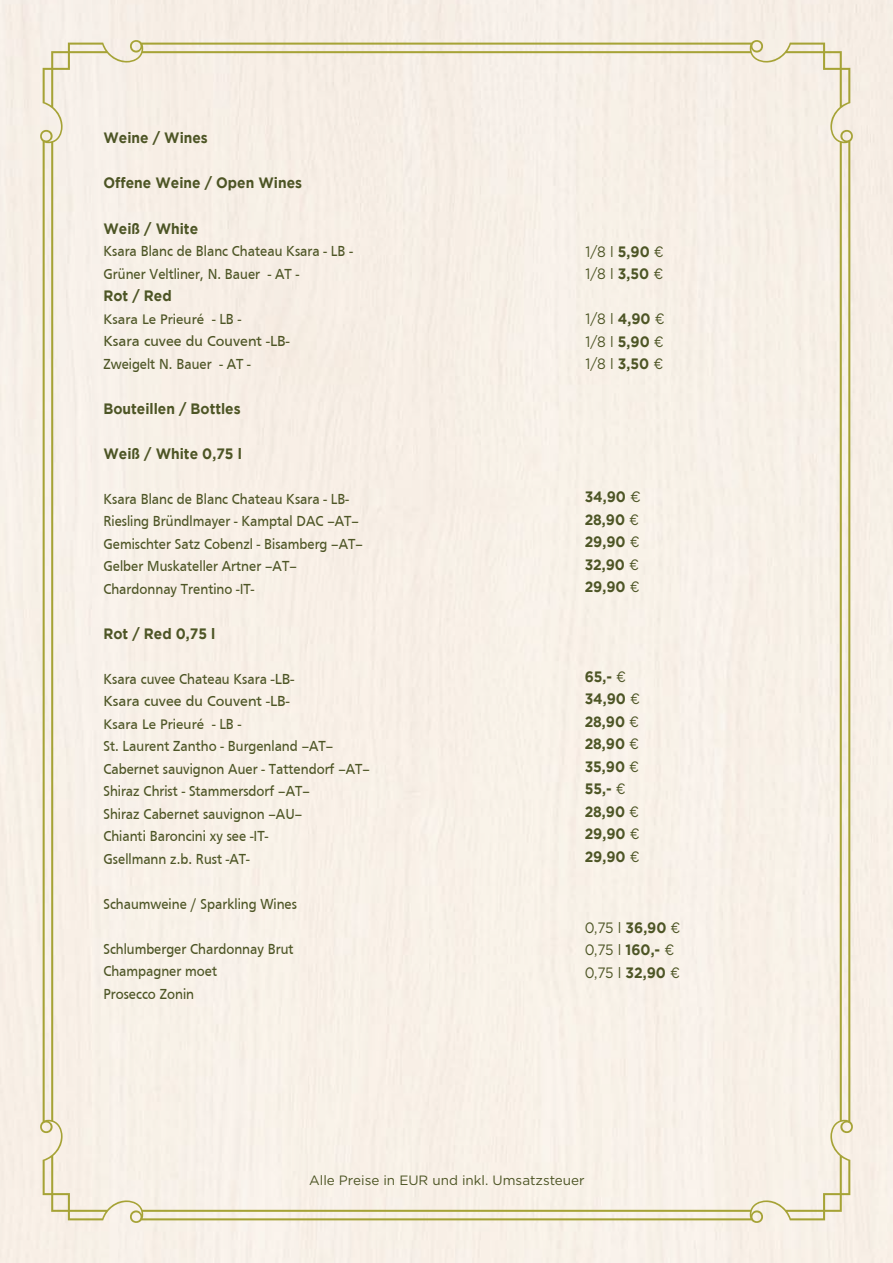
<style>
.page{position:relative;width:893px;height:1263px;background:#fff}
.page>*{position:absolute;margin:0;border:0;box-sizing:border-box;transform-origin:0 0}
.t1{font:15px/22.5px "Frutiger";color:#4d5525;scale:.92 1}
.t2{font:700 15px/22.5px "Gotham";color:#4d5525;text-align:justify;scale:.92 1}
.t3{font:15px/22.5px "Gotham";color:#4d5525;scale:.92 1}
.t4{font:15px "Frutiger";color:#4d5525}
.t5{font:700 15px "Gotham";color:#4d5525;scale:.92 1}
.t6{font:14.25px "Frutiger";color:#4d5525}
.t7{font:13.5px "Gotham";color:#4d5525}
.s1{font-weight:700}
.s2{font-weight:400}
</style>
<div class="page">
<div style="left:38px;top:38px;width:817px;height:1187px;background:#f7f0e7"></div>
<p class="t2" style="left:103px;top:127px;width:115px">Weine / Wines</p>
<p class="t2" style="left:103px;top:172px;width:217px">Offene Weine / Open Wines</p>
<p class="t5" style="left:103px;top:219px;width:104px">Weiß / White</p>
<p class="t1" style="left:268px;top:240px;width:94px;text-indent:-164px">Ksara Blanc de Blanc Chateau Ksara - LB - -AT-</p>
<p class="t1" style="left:103px;top:262px;width:172px">Grüner Veltliner N, . Bauer</p>
<p class="t5" style="left:103px;top:287px;width:76px">Rot / Red</p>
<p class="t1" style="left:212px;top:307px;width:33px">-LB-</p>
<p class="t6" style="left:103px;top:311px;width:102px">Ksara Le Prieuré</p>
<p class="t4" style="left:103px;top:332px;width:188px">Ksara cuvee du Couvent -LB-</p>
<p class="t1" style="left:103px;top:352px;width:119px">Zweigelt N. Bauer</p>
<p class="t1" style="left:219px;top:352px;width:36px">-AT-</p>
<p class="t2" style="left:103px;top:397px;width:151px">Bouteillen / Bottles</p>
<p class="t2" style="left:103px;top:442px;width:152px">Weiß / White 0,75 l</p>
<p class="t1" style="left:103px;top:487px;width:268px">Ksara Blanc de Blanc Chateau Ksara - LB-</p>
<p class="t1" style="left:103px;top:532px;width:283px">Gemischter Satz Cobenzl - Bisamberg –AT–<br>Gelber Muskateller Artner –AT–</p>
<p class="t1" style="left:103px;top:510px;width:279px">Riesling Bründlmayer - Kamptal DAC –AT–</p>
<p class="t1" style="left:103px;top:577px;width:165px">Chardonnay Trentino I T- -</p>
<p class="t2" style="left:103px;top:622px;width:123px">Rot / Red 0,75 l</p>
<p class="t1" style="left:103px;top:667px;width:209px">Ksara cuvee Chateau Ksara -LB-</p>
<p class="t4" style="left:103px;top:692px;width:188px">Ksara cuvee du Couvent -LB-</p>
<p class="t6" style="left:103px;top:716px;width:102px">Ksara Le Prieuré</p>
<p class="t1" style="left:212px;top:712px;width:33px">-LB-</p>
<p class="t1" style="left:103px;top:735px;width:291px">St. Laurent Zantho - Burgenland –AT– Cabernet sauvignon Auer - Tattendorf –AT– Shiraz Christ - Stammersdorf –AT–<br>Shiraz Cabernet sauvignon –AU–</p>
<p class="t1" style="left:103px;top:825px;width:181px">Chianti Baroncini xy see I T- -</p>
<p class="t1" style="left:103px;top:847px;width:160px">Gsellmann .b.z Rust -AT-</p>
<p class="t1" style="left:103px;top:892px;width:212px">Schaumweine / Sparkling Wines</p>
<p class="t1" style="left:103px;top:937px;width:208px">Schlumberger Chardonnay Brut<br>Champagner moet<br>Prosecco Zonin</p>
<p class="t3" style="left:585px;top:240px;width:87px">1/8 l <span class="s1">5,90</span> €<br>1/8 l <span class="s1">3,50</span> €</p>
<p class="t3" style="left:585px;top:307px;width:87px;text-align:justify">1/8 l <span class="s1">4,90</span> € 1/8 l <span class="s1">5,90</span> € 1/8 l <span class="s1">3,50</span> €</p>
<p class="t2" style="left:585px;top:485px;width:63px">34,90 <span class="s2">€ </span>28,90 <span class="s2">€ </span>29,90 <span class="s2">€ </span>32,90 <span class="s2">€ </span>29,90 <span class="s2">€</span></p>
<p class="t2" style="left:585px;top:665px;width:62px;text-align:left">65,- <span class="s2">€<br></span>34,90 <span class="s2">€<br></span>28,90 <span class="s2">€<br></span>28,90 <span class="s2">€<br></span>35,90 <span class="s2">€<br></span>55,- <span class="s2">€<br></span>28,90 <span class="s2">€<br></span>29,90 <span class="s2">€<br></span>29,90 <span class="s2">€</span></p>
<p class="t3" style="left:585px;top:916px;width:106px">0,75 l <span class="s1">36,90</span> €<br>0,75 l <span class="s1">160,-</span> €<br>0,75 l <span class="s1">32,90</span> €</p>
<p class="t7" style="left:309px;top:1172px;width:277px">Alle Preise in EUR und inkl. Umsatzsteuer</p>
</div>
